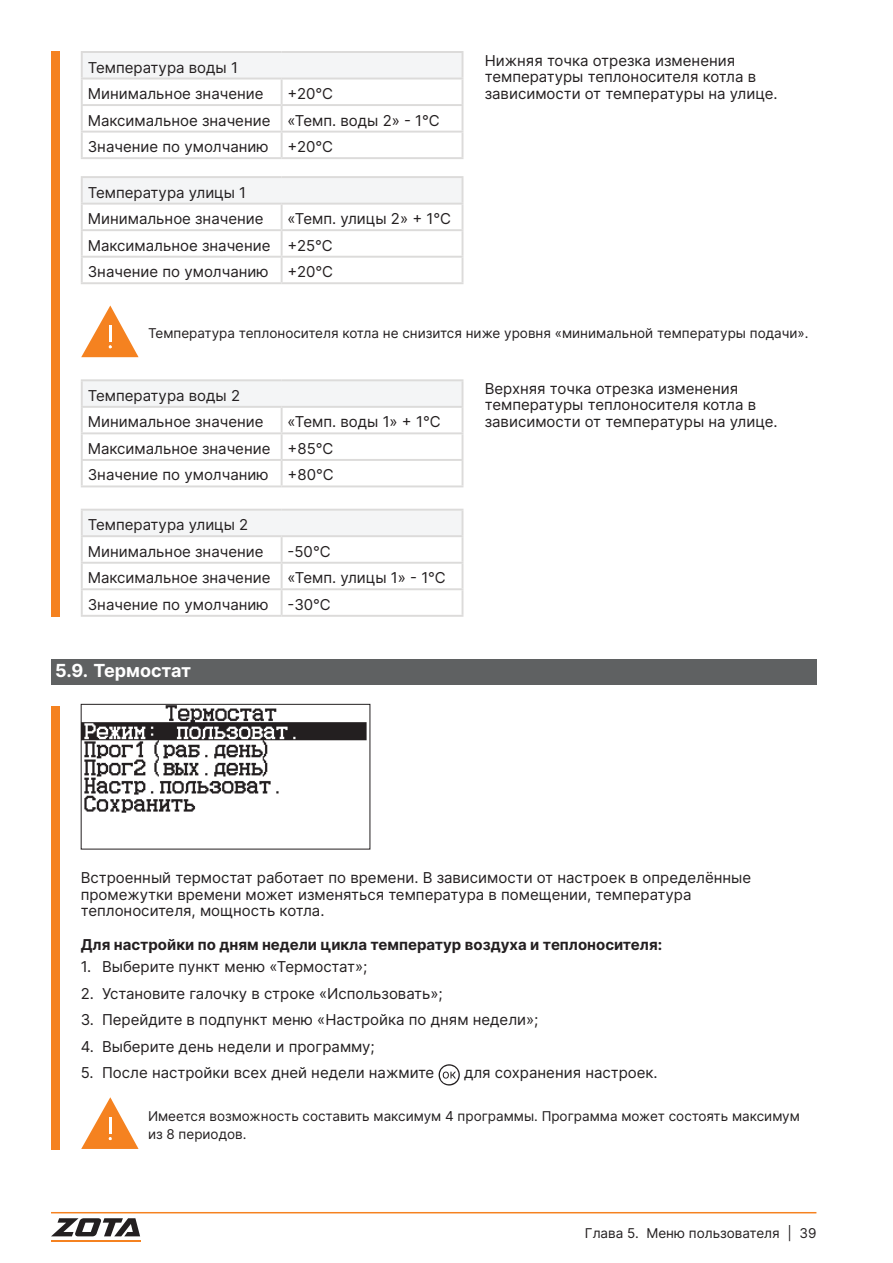
<style>
.page{position:relative;width:893px;height:1263px;background:#fff}
.page>*{position:absolute;margin:0;border:0;box-sizing:border-box;transform-origin:0 0}
.t1{font:700 18px "Inter";letter-spacing:-.005em;color:#fff}
.t2{font:15px/26.5px "Inter";color:#231f20}
.t3{font:700 15px "Inter";color:#231f20}
.t4{font:13.5px/18px "Inter";color:#231f20}
</style>
<div class="page">
<hr style="left:51px;top:1212px;width:765px;height:1px;background:#f58220">
<svg style="left:51px;top:1218px;width:89px;height:18px"></svg>
<hr style="left:51px;top:1240px;width:89px;height:1px;background:#f58220">
<div style="left:51px;top:51px;width:9px;height:566px;background:#f58220"></div>
<div style="left:82px;top:380px;width:380px;height:27px;background:#f4f5f6"></div>
<hr style="left:81px;top:379px;width:201px;height:2px;background:#dcdbda">
<hr style="left:81px;top:381px;width:2px;height:25px;background:#dcdbda">
<hr style="left:282px;top:379px;width:181px;height:2px;background:#dcdbda">
<hr style="left:81px;top:406px;width:201px;height:2px;background:#dcdbda">
<hr style="left:81px;top:408px;width:2px;height:24px;background:#dcdbda">
<hr style="left:282px;top:406px;width:181px;height:2px;background:#dcdbda">
<hr style="left:281px;top:408px;width:2px;height:24px;background:#dcdbda">
<hr style="left:81px;top:432px;width:201px;height:2px;background:#dcdbda">
<hr style="left:81px;top:434px;width:2px;height:25px;background:#dcdbda">
<hr style="left:282px;top:432px;width:181px;height:2px;background:#dcdbda">
<hr style="left:281px;top:434px;width:2px;height:25px;background:#dcdbda">
<hr style="left:81px;top:459px;width:201px;height:2px;background:#dcdbda">
<hr style="left:81px;top:461px;width:2px;height:24px;background:#dcdbda">
<hr style="left:282px;top:459px;width:181px;height:2px;background:#dcdbda">
<hr style="left:281px;top:461px;width:2px;height:24px;background:#dcdbda">
<svg style="left:462px;top:381px;width:1px;height:104px"></svg>
<hr style="left:81px;top:485px;width:201px;height:2px;background:#dcdbda">
<hr style="left:282px;top:485px;width:181px;height:2px;background:#dcdbda">
<div style="left:82px;top:510px;width:380px;height:26px;background:#f4f5f6"></div>
<hr style="left:81px;top:509px;width:201px;height:2px;background:#dcdbda">
<hr style="left:81px;top:511px;width:2px;height:24px;background:#dcdbda">
<hr style="left:282px;top:509px;width:181px;height:2px;background:#dcdbda">
<hr style="left:81px;top:535px;width:201px;height:2px;background:#dcdbda">
<hr style="left:81px;top:537px;width:2px;height:25px;background:#dcdbda">
<hr style="left:282px;top:535px;width:181px;height:2px;background:#dcdbda">
<hr style="left:281px;top:537px;width:2px;height:25px;background:#dcdbda">
<hr style="left:81px;top:562px;width:201px;height:2px;background:#dcdbda">
<hr style="left:81px;top:564px;width:2px;height:24px;background:#dcdbda">
<hr style="left:282px;top:562px;width:181px;height:2px;background:#dcdbda">
<hr style="left:281px;top:564px;width:2px;height:24px;background:#dcdbda">
<hr style="left:81px;top:588px;width:201px;height:2px;background:#dcdbda">
<hr style="left:81px;top:590px;width:2px;height:25px;background:#dcdbda">
<hr style="left:282px;top:588px;width:181px;height:2px;background:#dcdbda">
<hr style="left:281px;top:590px;width:2px;height:25px;background:#dcdbda">
<svg style="left:462px;top:511px;width:1px;height:104px"></svg>
<hr style="left:81px;top:615px;width:201px;height:2px;background:#dcdbda">
<hr style="left:282px;top:615px;width:181px;height:2px;background:#dcdbda">
<svg style="left:81px;top:305px;width:58px;height:52px"></svg>
<div style="left:51px;top:659px;width:765px;height:26px;background:#5f6162"></div>
<svg style="left:80px;top:703px;width:291px;height:147px"></svg>
<div style="left:51px;top:706px;width:9px;height:444px;background:#f58220"></div>
<svg style="left:439px;top:1064px;width:21px;height:21px"></svg>
<svg style="left:81px;top:1097px;width:58px;height:52px"></svg>
<div style="left:82px;top:52px;width:380px;height:27px;background:#f4f5f6"></div>
<hr style="left:81px;top:51px;width:201px;height:2px;background:#dcdbda">
<hr style="left:81px;top:53px;width:2px;height:25px;background:#dcdbda">
<hr style="left:282px;top:51px;width:181px;height:2px;background:#dcdbda">
<hr style="left:81px;top:78px;width:201px;height:2px;background:#dcdbda">
<hr style="left:81px;top:80px;width:2px;height:24px;background:#dcdbda">
<hr style="left:282px;top:78px;width:181px;height:2px;background:#dcdbda">
<hr style="left:281px;top:80px;width:2px;height:24px;background:#dcdbda">
<hr style="left:81px;top:104px;width:201px;height:2px;background:#dcdbda">
<hr style="left:81px;top:106px;width:2px;height:25px;background:#dcdbda">
<hr style="left:282px;top:104px;width:181px;height:2px;background:#dcdbda">
<hr style="left:281px;top:106px;width:2px;height:25px;background:#dcdbda">
<hr style="left:81px;top:131px;width:201px;height:2px;background:#dcdbda">
<hr style="left:81px;top:133px;width:2px;height:24px;background:#dcdbda">
<hr style="left:282px;top:131px;width:181px;height:2px;background:#dcdbda">
<hr style="left:281px;top:133px;width:2px;height:24px;background:#dcdbda">
<svg style="left:462px;top:53px;width:1px;height:104px"></svg>
<hr style="left:81px;top:157px;width:201px;height:2px;background:#dcdbda">
<hr style="left:282px;top:157px;width:181px;height:2px;background:#dcdbda">
<div style="left:82px;top:177px;width:380px;height:27px;background:#f4f5f6"></div>
<hr style="left:81px;top:176px;width:201px;height:2px;background:#dcdbda">
<hr style="left:81px;top:178px;width:2px;height:25px;background:#dcdbda">
<hr style="left:282px;top:176px;width:181px;height:2px;background:#dcdbda">
<hr style="left:81px;top:203px;width:201px;height:2px;background:#dcdbda">
<hr style="left:81px;top:205px;width:2px;height:24px;background:#dcdbda">
<hr style="left:282px;top:203px;width:181px;height:2px;background:#dcdbda">
<hr style="left:281px;top:205px;width:2px;height:24px;background:#dcdbda">
<hr style="left:81px;top:229px;width:201px;height:2px;background:#dcdbda">
<hr style="left:81px;top:231px;width:2px;height:25px;background:#dcdbda">
<hr style="left:282px;top:229px;width:181px;height:2px;background:#dcdbda">
<hr style="left:281px;top:231px;width:2px;height:25px;background:#dcdbda">
<hr style="left:81px;top:256px;width:201px;height:2px;background:#dcdbda">
<hr style="left:81px;top:258px;width:2px;height:24px;background:#dcdbda">
<hr style="left:282px;top:256px;width:181px;height:2px;background:#dcdbda">
<hr style="left:281px;top:258px;width:2px;height:24px;background:#dcdbda">
<svg style="left:462px;top:178px;width:1px;height:104px"></svg>
<hr style="left:81px;top:282px;width:201px;height:2px;background:#dcdbda">
<hr style="left:282px;top:282px;width:181px;height:2px;background:#dcdbda">
<p class="t2" style="left:88px;top:53px;width:177px">Температура воды 1<br>Минимальное значение</p>
<p class="t2" style="left:88px;top:80px;width:353px;text-indent:200px">+20°С<br>Максимальное значение «Темп. воды 2» - 1°С<br>Значение по умолчанию</p>
<p class="t2" style="left:288px;top:133px;width:47px">+20°С</p>
<p class="t2" style="left:88px;top:179px;width:177px">Температура улицы 1<br>Минимальное значение</p>
<p class="t2" style="left:88px;top:205px;width:365px;text-indent:200px">«Темп. улицы 2» + 1°С<br>Максимальное значение +25°С<br>Значение по умолчанию</p>
<p class="t2" style="left:288px;top:258px;width:47px">+20°С</p>
<p class="t2" style="left:485px;top:52px;width:294px;line-height:16.5px">Нижняя точка отрезка изменения температуры теплоносителя котла в зависимости от температуры на улице.</p>
<p class="t4" style="left:148px;top:324px;width:662px">Температура теплоносителя котла не снизится ниже уровня «минимальной температуры подачи».</p>
<p class="t2" style="left:88px;top:382px;width:177px">Температура воды 2<br>Минимальное значение</p>
<p class="t2" style="left:88px;top:408px;width:354px;text-indent:200px">«Темп. воды 1» + 1°С<br>Максимальное значение +85°С<br>Значение по умолчанию</p>
<p class="t2" style="left:288px;top:461px;width:48px">+80°С</p>
<p class="t2" style="left:88px;top:511px;width:177px">Температура улицы 2<br>Минимальное значение</p>
<p class="t2" style="left:88px;top:538px;width:360px;text-indent:200px">-50°С<br>Максимальное значение «Темп. улицы 1» - 1°С<br>Значение по умолчанию</p>
<p class="t2" style="left:288px;top:591px;width:45px">-30°С</p>
<p class="t1" style="left:55px;top:657px;width:138px">5.9. Термостат</p>
<p class="t2" style="left:485px;top:380px;width:294px;line-height:16.5px">Верхняя точка отрезка изменения температуры теплоносителя котла в зависимости от температуры на улице.</p>
<p class="t2" style="left:81px;top:869px;width:672px;line-height:16.5px">Встроенный термостат работает по времени. В зависимости от настроек в определённые промежутки времени может изменяться температура в помещении, температура теплоносителя, мощность котла.</p>
<p class="t3" style="left:81px;top:933px;width:583px">Для настройки по дням недели цикла температур воздуха и теплоносителя:</p>
<p class="t2" style="left:81px;top:953px;width:288px">1. Выберите пункт меню «Термостат»;</p>
<p class="t2" style="left:81px;top:979px;width:364px">2. Установите галочку в строке «Использовать»;</p>
<p class="t2" style="left:81px;top:1006px;width:459px">3. Перейдите в подпункт меню «Настройка по дням недели»;</p>
<p class="t2" style="left:81px;top:1032px;width:296px">4. Выберите день недели и программу;</p>
<p class="t2" style="left:81px;top:1059px;width:355px">5. После настройки всех дней недели нажмите</p>
<p class="t2" style="left:464px;top:1059px;width:195px">для сохранения настроек.</p>
<p class="t4" style="left:148px;top:1107px;width:653px">Имеется возможность составить максимум 4 программы. Программа может состоять максимум из 8 периодов.</p>
<p class="t4" style="left:585px;top:1223px;width:233px">Глава 5. Меню пользователя | 39</p>
</div>
